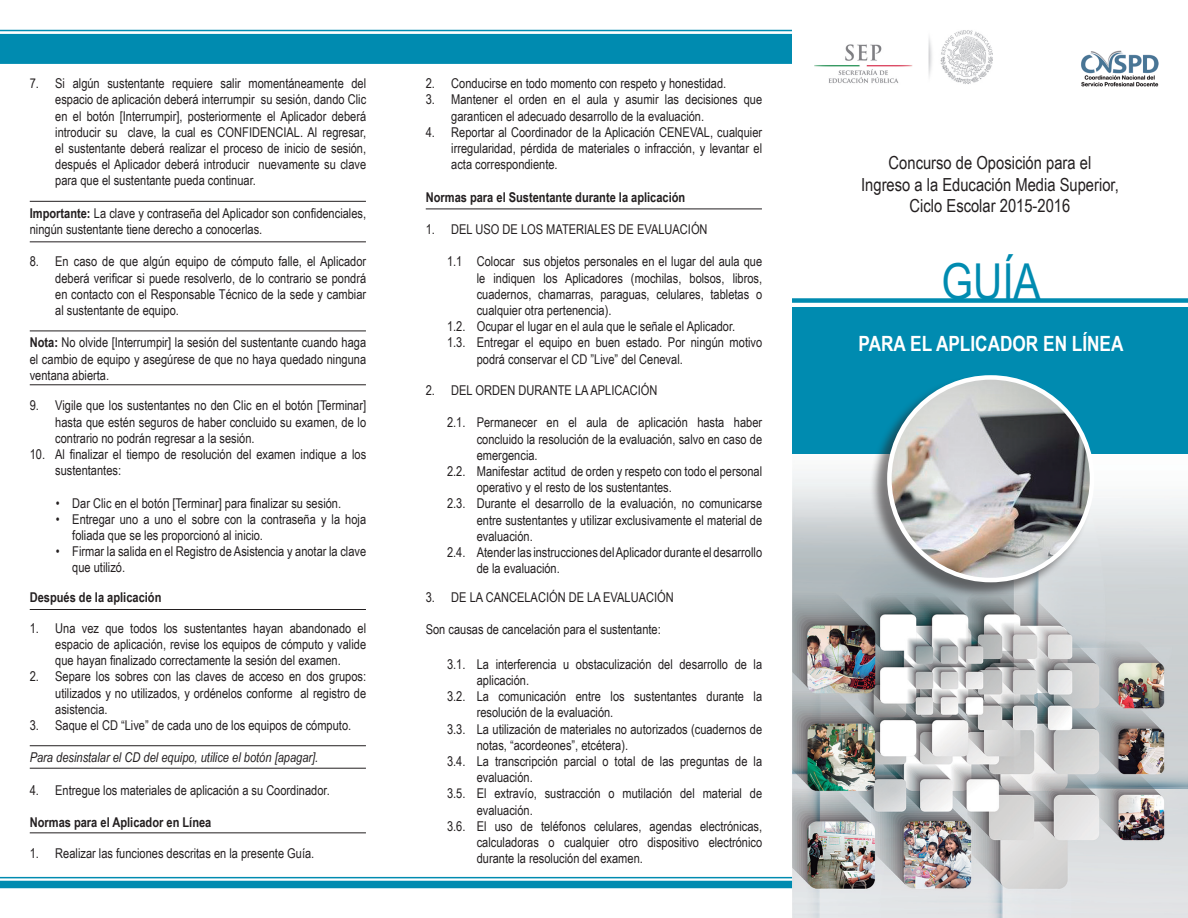
<style>
.page{position:relative;width:1188px;height:918px;background:#fff}
.page>*{position:absolute;margin:0;border:0;box-sizing:border-box;transform-origin:0 0}
.t1{font:49.5px "Arial Narrow";color:#008bb0}
.t2{font:700 21px "Arial Narrow";color:#fff}
.t3{font:18px "Arial Narrow";color:#231f20}
.Cuerpo_de_texto_1{font:13.5px/16.2px "Arial Narrow";color:#231f20;text-align:justify}
.Cuerpo_de_texto_1_1{font:13.5px/16.2px "Arial Narrow";color:#231f20}
.Nota{font:13.5px/16.2px "Arial Narrow";color:#231f20}
.Cuerpo_de_texto_con{font:13.5px/16.2px "Arial Narrow";color:#231f20}
.Subtítulos{font:700 13.5px "Arial Narrow";color:#231f20}
.Cuerpo_de_texto{font:italic 13.5px "Arial Narrow";color:#231f20}
.Cuerpo_de_texto-2{font:13.5px "Arial Narrow";color:#231f20}
.s1{font-weight:700}
</style>
<div class="page">
<div style="left:0;top:881px;width:802px;height:7px;background:#008bb0"></div>
<hr style="left:0;top:877px;width:800px;height:1px;background:#008bb0">
<img style="left:792px;top:50px;width:396px;height:868px">
<img style="left:815px;top:30px;width:177px;height:54px">
<img style="left:1080px;top:50px;width:78px;height:36px">
<div style="left:792px;top:307px;width:396px;height:146px;background:#008bb0"></div>
<div style="left:792px;top:298px;width:396px;height:5px;background:#008bb0"></div>
<div style="left:0;top:34px;width:792px;height:30px;background:#008bb0"></div>
<hr style="left:0;top:30px;width:792px;height:1px;background:#008bb0">
<hr style="left:30px;top:201px;width:336px;height:1px;background:#231f20">
<hr style="left:30px;top:241px;width:336px;height:1px;background:#231f20">
<hr style="left:30px;top:331px;width:336px;height:1px;background:#231f20">
<hr style="left:30px;top:384px;width:336px;height:1px;background:#231f20">
<hr style="left:30px;top:609px;width:336px;height:1px;background:#231f20">
<hr style="left:30px;top:745px;width:336px;height:1px;background:#231f20">
<hr style="left:30px;top:768px;width:336px;height:1px;background:#231f20">
<hr style="left:30px;top:832px;width:336px;height:1px;background:#231f20">
<hr style="left:426px;top:209px;width:336px;height:1px;background:#231f20">
<div style="left:870px;top:376px;width:229px;height:229px;background:#231f20;opacity:.55"></div>
<img style="left:889px;top:377px;width:203px;height:203px;border-radius:101px">
<div style="left:887px;top:375px;width:207px;height:207px;border:4px solid #fff;border-radius:50%"></div>
<p class="Cuerpo_de_texto_1" style="left:55px;top:75px;width:312px;text-indent:-26px">7. Si algún sustentante requiere salir momentáneamente del espacio de aplicación deberá interrumpir su sesión, dando Clic en el botón [Interrumpir], posteriormente el Aplicador deberá introducir su clave, la cual es CONFIDENCIAL. Al regresar, el sustentante deberá realizar el proceso de inicio de sesión, después el Aplicador deberá introducir nuevamente su clave para que el sustentante pueda continuar.</p>
<p class="Nota" style="left:30px;top:205px;width:338px"><span class="s1">Importante:</span> La clave y contraseña del Aplicador son confidenciales, ningún sustentante tiene derecho a conocerlas.</p>
<p class="Cuerpo_de_texto_1" style="left:55px;top:253px;width:312px;text-indent:-26px">8. En caso de que algún equipo de cómputo falle, el Aplicador deberá verificar si puede resolverlo, de lo contrario se pondrá en contacto con el Responsable Técnico de la sede y cambiar al sustentante de equipo.</p>
<p class="Nota" style="left:30px;top:334px;width:338px;text-align:justify"><span class="s1">Nota:</span> No olvide [Interrumpir] la sesión del sustentante cuando haga el cambio de equipo y asegúrese de que no haya quedado ninguna ventana abierta.</p>
<p class="Cuerpo_de_texto_1" style="left:55px;top:397px;width:312px;text-indent:-26px">9. Vigile que los sustentantes no den Clic en el botón [Terminar] hasta que estén seguros de haber concluido su examen, de lo contrario no podrán regresar a la sesión.</p>
<p class="Cuerpo_de_texto_1" style="left:55px;top:446px;width:312px;text-indent:-26px">10. Al finalizar el tiempo de resolución del examen indique a los sustentantes:</p>
<p class="Cuerpo_de_texto_con" style="left:56px;top:494px;width:287px">• Dar Clic en el botón [Terminar] para finalizar su sesión.</p>
<p class="Cuerpo_de_texto_con" style="left:72px;top:510px;width:295px;text-indent:-16px">• Entregar uno a uno el sobre con la contraseña y la hoja foliada que se les proporcionó al inicio.</p>
<p class="Cuerpo_de_texto_con" style="left:72px;top:543px;width:295px;text-indent:-16px">• Firmar la salida en el Registro de Asistencia y anotar la clave que utilizó.</p>
<p class="Subtítulos" style="left:30px;top:587px;width:133px">Después de la aplicación</p>
<p class="Cuerpo_de_texto_1" style="left:55px;top:619px;width:312px;text-indent:-26px">1. Una vez que todos los sustentantes hayan abandonado el espacio de aplicación, revise los equipos de cómputo y valide que hayan finalizado correctamente la sesión del examen.</p>
<p class="Cuerpo_de_texto_1" style="left:55px;top:668px;width:312px;text-indent:-26px">2. Separe los sobres con las claves de acceso en dos grupos: utilizados y no utilizados, y ordénelos conforme al registro de asistencia.</p>
<p class="Cuerpo_de_texto_1" style="left:30px;top:717px;width:323px">3. Saque el CD “Live” de cada uno de los equipos de cómputo.</p>
<p class="Cuerpo_de_texto" style="left:30px;top:748px;width:290px">Para desinstalar el CD del equipo, utilice el botón [apagar].</p>
<p class="Cuerpo_de_texto_1" style="left:30px;top:781px;width:301px">4. Entregue los materiales de aplicación a su Coordinador.</p>
<p class="Subtítulos" style="left:30px;top:812px;width:183px">Normas para el Aplicador en Línea</p>
<p class="Cuerpo_de_texto_1" style="left:30px;top:844px;width:286px">1. Realizar las funciones descritas en la presente Guía.</p>
<p class="Cuerpo_de_texto_1" style="left:426px;top:75px;width:302px">2. Conducirse en todo momento con respeto y honestidad.</p>
<p class="Cuerpo_de_texto_1" style="left:451px;top:91px;width:312px;text-indent:-26px">3. Mantener el orden en el aula y asumir las decisiones que garanticen el adecuado desarrollo de la evaluación.</p>
<p class="Cuerpo_de_texto_1" style="left:451px;top:124px;width:312px;text-indent:-26px">4. Reportar al Coordinador de la Aplicación CENEVAL, cualquier irregularidad, pérdida de materiales o infracción, y levantar el acta correspondiente.</p>
<p class="Subtítulos" style="left:426px;top:187px;width:261px">Normas para el Sustentante durante la aplicación</p>
<p class="Cuerpo_de_texto_1" style="left:426px;top:221px;width:283px">1. DEL USO DE LOS MATERIALES DE EVALUACIÓN</p>
<p class="Cuerpo_de_texto_1_1" style="left:477px;top:253px;width:287px;text-align:justify;text-indent:-30px">1.1 Colocar sus objetos personales en el lugar del aula que le indiquen los Aplicadores (mochilas, bolsos, libros, cuadernos, chamarras, paraguas, celulares, tabletas o cualquier otra pertenencia).</p>
<p class="Cuerpo_de_texto_1_1" style="left:447px;top:318px;width:290px">1.2. Ocupar el lugar en el aula que le señale el Aplicador.</p>
<p class="Cuerpo_de_texto_1_1" style="left:477px;top:334px;width:287px;text-indent:-30px">1.3. Entregar el equipo en buen estado. Por ningún motivo podrá conservar el CD ”Live” del Ceneval.</p>
<p class="Cuerpo_de_texto_1" style="left:426px;top:382px;width:233px">2. DEL ORDEN DURANTE LA APLICACIÓN</p>
<p class="Cuerpo_de_texto_1_1" style="left:477px;top:414px;width:287px;text-align:justify;text-indent:-30px">2.1. Permanecer en el aula de aplicación hasta haber concluido la resolución de la evaluación, salvo en caso de emergencia.</p>
<p class="Cuerpo_de_texto_1_1" style="left:477px;top:463px;width:287px;text-indent:-30px">2.2. Manifestar actitud de orden y respeto con todo el personal operativo y el resto de los sustentantes.</p>
<p class="Cuerpo_de_texto_1_1" style="left:477px;top:495px;width:287px;text-align:justify;text-indent:-30px">2.3. Durante el desarrollo de la evaluación, no comunicarse entre sustentantes y utilizar exclusivamente el material de evaluación.</p>
<p class="Cuerpo_de_texto_1_1" style="left:477px;top:544px;width:287px;text-indent:-30px">2.4. Atender las instrucciones del Aplicador durante el desarrollo de la evaluación.</p>
<p class="Cuerpo_de_texto_1" style="left:426px;top:589px;width:250px">3. DE LA CANCELACIÓN DE LA EVALUACIÓN</p>
<p class="Cuerpo_de_texto-2" style="left:426px;top:620px;width:237px">Son causas de cancelación para el sustentante:</p>
<p class="Cuerpo_de_texto_1_1" style="left:477px;top:655px;width:287px;text-indent:-30px">3.1. La interferencia u obstaculización del desarrollo de la aplicación.</p>
<p class="Cuerpo_de_texto_1_1" style="left:477px;top:688px;width:287px;text-indent:-30px">3.2. La comunicación entre los sustentantes durante la resolución de la evaluación.</p>
<p class="Cuerpo_de_texto_1_1" style="left:477px;top:720px;width:287px;text-indent:-30px">3.3. La utilización de materiales no autorizados (cuadernos de notas, “acordeones”, etcétera).</p>
<p class="Cuerpo_de_texto_1_1" style="left:477px;top:753px;width:287px;text-indent:-30px">3.4. La transcripción parcial o total de las preguntas de la evaluación.</p>
<p class="Cuerpo_de_texto_1_1" style="left:477px;top:785px;width:287px;text-indent:-30px">3.5. El extravío, sustracción o mutilación del material de evaluación.</p>
<p class="Cuerpo_de_texto_1_1" style="left:477px;top:817px;width:287px;text-align:justify;text-indent:-30px">3.6. El uso de teléfonos celulares, agendas electrónicas, calculadoras o cualquier otro dispositivo electrónico durante la resolución del examen.</p>
<p class="t3" style="left:889px;top:150px;width:204px">Concurso de Oposición para el</p>
<p class="t3" style="left:861px;top:171px;width:259px">Ingreso a la Educación Media Superior,</p>
<p class="t3" style="left:910px;top:193px;width:162px">Ciclo Escolar 2015-2016</p>
<p class="t1" style="left:941px;top:245px;width:101px">GUÍA</p>
<p class="t2" style="left:859px;top:328px;width:267px">PARA EL APLICADOR EN LÍNEA</p>
</div>
